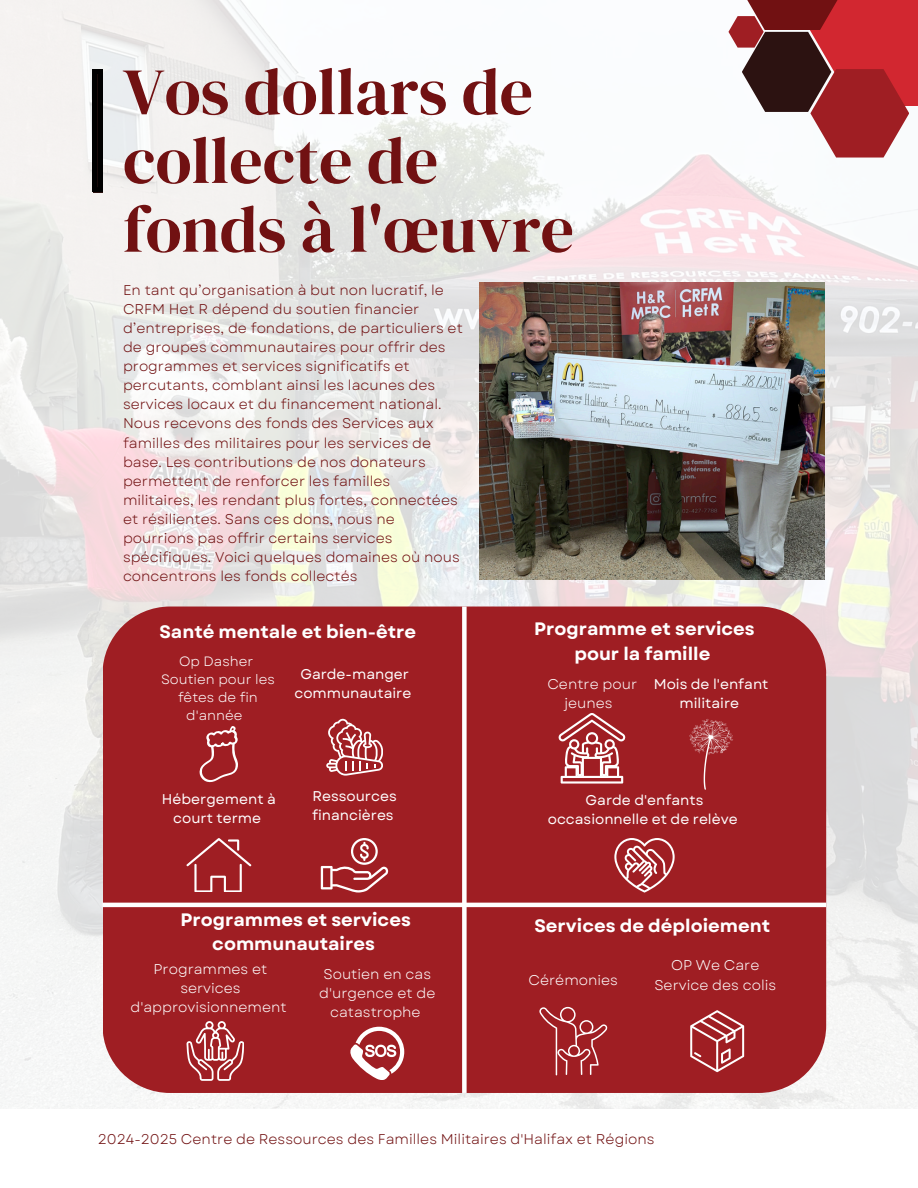
<style>
.page{position:relative;width:918px;height:1188px;background:#fff}
.page>*{position:absolute;margin:0;border:0;box-sizing:border-box;transform-origin:0 0}
.t1{font:66px/68.8px "DM Serif Display";color:#711112}
.t2{font:700 18px/24.8px "Garet";color:#fff;text-align:center}
.t3{font:14.1px/19.2px "Garet";color:#711112}
.t4{font:14.1px/19.2px "Garet";color:#fff;text-align:center}
.t5{font:14.1px/19.2px "Garet";color:#fff;text-align:center}
.t6{font:13.5px/18px "Garet";color:#fff;text-align:center}
</style>
<div class="page">
<img style="left:0;top:0;width:918px;height:1108px">
<div style="left:792px;top:0;width:126px;height:106px;background:#d22730"></div>
<svg style="left:728px;top:16px;width:181px;height:142px"></svg>
<svg style="left:739px;top:0;width:107px;height:30px;fill:#711112"></svg>
<svg style="left:93px;top:69px;width:10px;height:123px"></svg>
<div style="left:103px;top:607px;width:723px;height:486px;background:#9f1e23;border-radius:67px"></div>
<svg style="left:199px;top:726px;width:39px;height:56px"></svg>
<svg style="left:326px;top:719px;width:57px;height:56px"></svg>
<svg style="left:187px;top:838px;width:64px;height:54px"></svg>
<svg style="left:321px;top:838px;width:67px;height:54px"></svg>
<svg style="left:558px;top:713px;width:68px;height:71px"></svg>
<svg style="left:614px;top:838px;width:61px;height:54px"></svg>
<svg style="left:689px;top:719px;width:44px;height:71px"></svg>
<svg style="left:186px;top:1021px;width:58px;height:60px"></svg>
<svg style="left:350px;top:1027px;width:54px;height:53px"></svg>
<svg style="left:539px;top:1007px;width:69px;height:68px"></svg>
<svg style="left:690px;top:1010px;width:54px;height:62px"></svg>
<hr style="left:103px;top:903px;width:723px;height:4px;background:#fff">
<div style="left:462px;top:607px;width:5px;height:486px;background:#fff"></div>
<img style="left:479px;top:283px;width:346px;height:297px">
<h1 class="t1" style="left:123px;top:57px;width:453px">Vos dollars de collecte de fonds à l'œuvre</h1>
<p class="t3" style="left:123px;top:280px;width:341px">En tant qu’organisation à but non lucratif, le CRFM Het R dépend du soutien financier d’entreprises, de fondations, de particuliers et de groupes communautaires pour offrir des programmes et services significatifs et percutants, comblant ainsi les lacunes des services locaux et du financement national.<br>Nous recevons des fonds des Services aux familles des militaires pour les services de base. Les contributions de nos donateurs permettent de renforcer les familles militaires, les rendant plus fortes, connectées et résilientes. Sans ces dons, nous ne pourrions pas offrir certains services spécifiques. Voici quelques domaines où nous concentrons les fonds collectés</p>
<p class="t2" style="left:159px;top:620px;width:258px">Santé mentale et bien-être</p>
<h2 class="t2" style="left:534px;top:616px;width:222px">Programme et services pour la famille</h2>
<p class="t6" style="left:179px;top:652px;width:76px">Op Dasher</p>
<p class="t6" style="left:161px;top:670px;width:115px">Soutien pour les fêtes de fin d'année</p>
<p class="t4" style="left:294px;top:665px;width:119px">Garde-manger communautaire</p>
<p class="t4" style="left:654px;top:675px;width:116px">Mois de l'enfant militaire</p>
<p class="t5" style="left:547px;top:674px;width:91px">Centre pour jeunes</p>
<p class="t4" style="left:162px;top:789px;width:115px">Hébergement à court terme</p>
<p class="t4" style="left:312px;top:787px;width:86px;text-align:left">Ressources financières</p>
<p class="t4" style="left:548px;top:790px;width:191px">Garde d'enfants occasionnelle et de relève</p>
<h2 class="t2" style="left:181px;top:907px;width:232px">Programmes et services communautaires</h2>
<p class="t2" style="left:534px;top:914px;width:237px">Services de déploiement</p>
<p class="t5" style="left:131px;top:959px;width:158px">Programmes et services d'approvisionnement</p>
<p class="t5" style="left:319px;top:964px;width:118px">Soutien en cas d'urgence et de catastrophe</p>
<p class="t5" style="left:529px;top:970px;width:91px">Cérémonies</p>
<p class="t5" style="left:671px;top:956px;width:90px">OP We Care</p>
<p class="t5" style="left:654px;top:975px;width:123px">Service des colis</p>
<p class="t3" style="left:98px;top:1130px;width:558px">2024-2025 Centre de Ressources des Familles Militaires d'Halifax et Régions</p>
</div>
